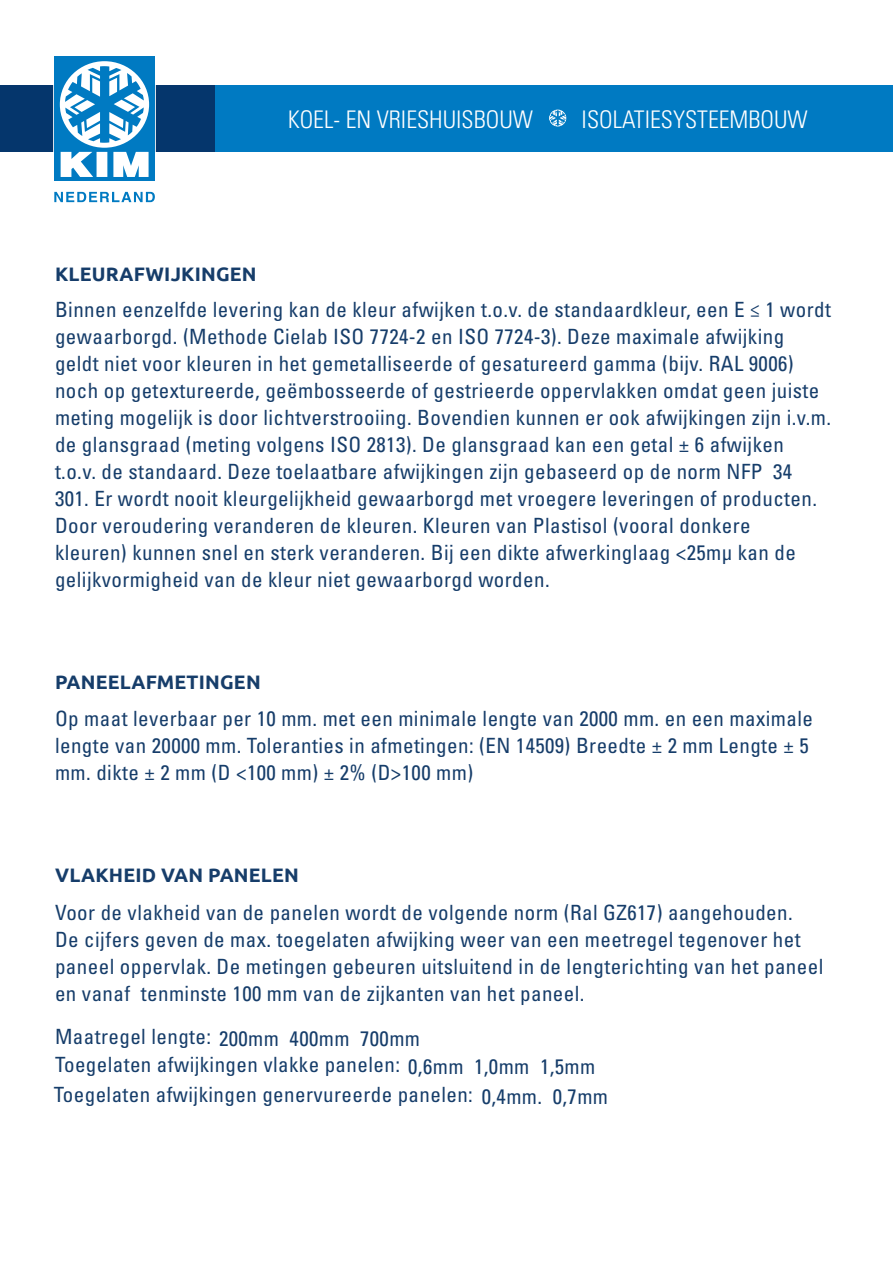
<style>
.page{position:relative;width:893px;height:1263px;background:#fff}
.page>*{position:absolute;margin:0;border:0;box-sizing:border-box;transform-origin:0 0}
.t1{font:300 condensed 24.3px "Univers LT Std";color:#fff}
.t2{font:condensed 21px/27px "Univers LT Std";letter-spacing:.02em;color:#163d6a}
.t3{font:700 19.5px "Ubuntu";letter-spacing:.01em;color:#163d6a}
</style>
<div class="page">
<div style="left:210px;top:86px;width:683px;height:66px;background:#007ac2"></div>
<div style="left:0;top:86px;width:214px;height:66px;background:#05366c"></div>
<div style="left:53px;top:55px;width:103px;height:127px;border:2px solid #fff"></div>
<svg style="left:54px;top:192px;width:101px;height:10px"></svg>
<div style="left:54px;top:56px;width:101px;height:125px;background:#007ac2"></div>
<svg style="left:60px;top:61px;width:89px;height:116px"></svg>
<svg style="left:549px;top:109px;width:17px;height:18px"></svg>
<p class="t1" style="left:288px;top:104px;width:247px">KOEL- EN VRIESHUISBOUW</p>
<p class="t1" style="left:582px;top:104px;width:228px">ISOLATIESYSTEEMBOUW</p>
<p class="t3" style="left:55px;top:262px;width:203px">KLEURAFWIJKINGEN</p>
<p class="t2" style="left:55px;top:296px;width:778px">Binnen eenzelfde levering kan de kleur afwijken t.o.v. de standaardkleur, een E ≤ 1 wordt gewaarborgd. (Methode Cielab ISO 7724-2 en ISO 7724-3). Deze maximale afwijking geldt niet voor kleuren in het gemetalliseerde of gesatureerd gamma (bijv. RAL 9006) noch op getextureerde, geëmbosseerde of gestrieerde oppervlakken omdat geen juiste meting mogelijk is door lichtverstrooiing. Bovendien kunnen er ook afwijkingen zijn i.v.m. de glansgraad (meting volgens ISO 2813). De glansgraad kan een getal ± 6 afwijken<br>t.o.v. de standaard. Deze toelaatbare afwijkingen zijn gebaseerd op de norm NFP 34<br>301. Er wordt nooit kleurgelijkheid gewaarborgd met vroegere leveringen of producten.<br>Door veroudering veranderen de kleuren. Kleuren van Plastisol (vooral donkere<br>kleuren) kunnen snel en sterk veranderen. Bij een dikte afwerkinglaag &lt;25mµ kan de gelijkvormigheid van de kleur niet gewaarborgd worden.</p>
<p class="t3" style="left:55px;top:670px;width:207px">PANEELAFMETINGEN</p>
<p class="t2" style="left:55px;top:705px;width:759px">Op maat leverbaar per 10 mm. met een minimale lengte van 2000 mm. en een maximale lengte van 20000 mm. Toleranties in afmetingen: (EN 14509) Breedte ± 2 mm Lengte ± 5 mm. dikte ± 2 mm (D &lt;100 mm) ± 2% (D&gt;100 mm)</p>
<p class="t3" style="left:55px;top:863px;width:245px">VLAKHEID VAN PANELEN</p>
<p class="t2" style="left:55px;top:899px;width:770px">Voor de vlakheid van de panelen wordt de volgende norm (Ral GZ617) aangehouden.<br>De cijfers geven de max. toegelaten afwijking weer van een meetregel tegenover het paneel oppervlak. De metingen gebeuren uitsluitend in de lengterichting van het paneel en vanaf tenminste 100 mm van de zijkanten van het paneel.</p>
<p class="t2" style="left:55px;top:1022px;width:367px">Maatregel lengte: 200mm 400mm 700mm</p>
<p class="t2" style="left:408px;top:1053px;width:189px">0,6mm 1,0mm 1,5mm</p>
<p class="t2" style="left:482px;top:1082px;width:128px">0,4mm. 0,7mm</p>
<p class="t2" style="left:54px;top:1050px;width:421px;line-height:29.4px">Toegelaten afwijkingen vlakke panelen:<br>Toegelaten afwijkingen genervureerde panelen:</p>
</div>
